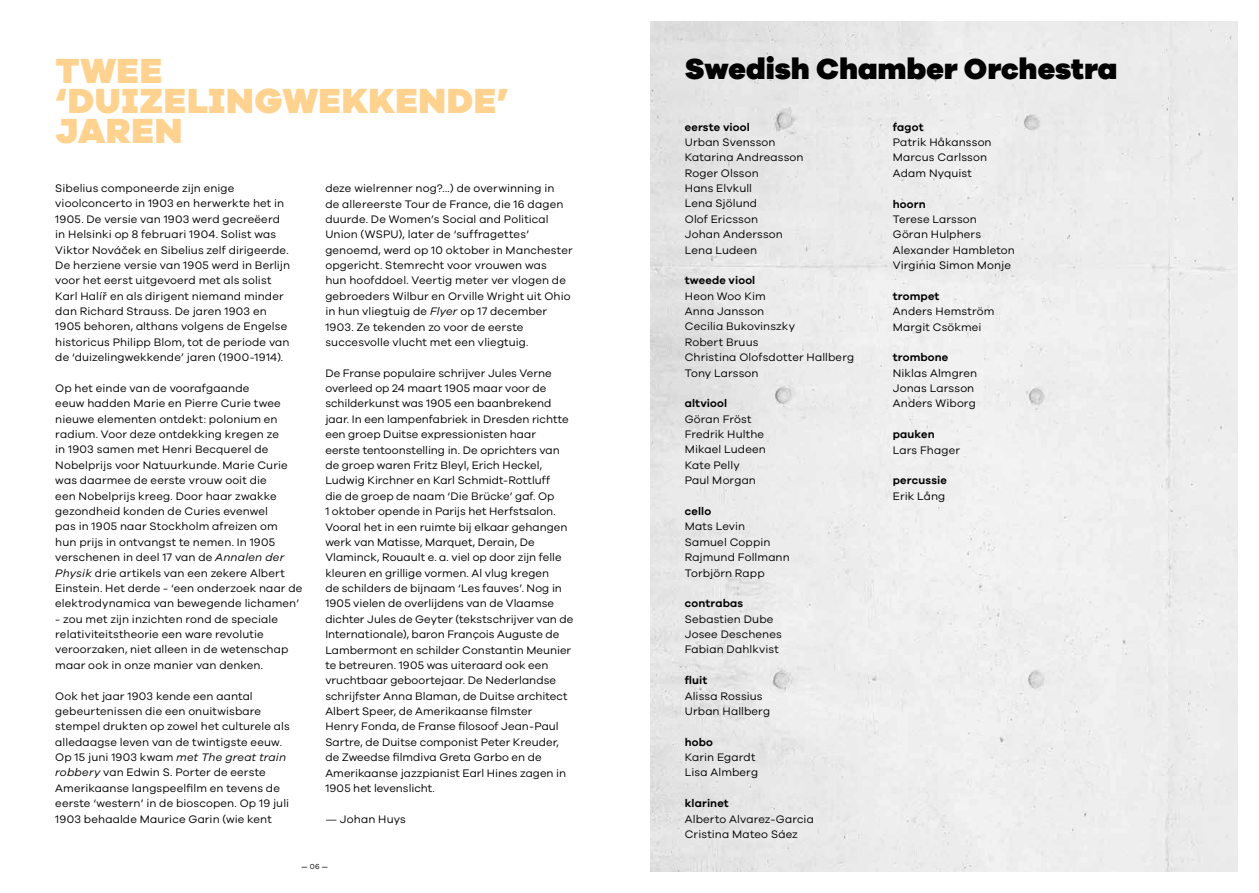
<style>
.page{position:relative;width:1259px;height:893px;background:#fff}
.page>*{position:absolute;margin:0;border:0;box-sizing:border-box;transform-origin:0 0}
.t1{font:900 36px/30px "Galano Grotesque Alt";letter-spacing:.025em;color:#ffd38f}
.t2{font:900 30px "Galano Grotesque";letter-spacing:.005em;color:#000}
.t3{font:11.25px/15.5px "Galano Grotesque";letter-spacing:.005em;color:#000}
.t4{font:600 11.25px "Galano Grotesque";letter-spacing:.015em;color:#000}
.t5{font:700 7.5px "Conduit ITC Std";color:#000}
.s1{font-style:italic}
.s2{font-family:"Galano Grotesque";font-weight:400}
</style>
<div class="page">
<img style="left:651px;top:21px;width:586px;height:851px">
<h1 class="t1" style="left:55px;top:54px;width:455px">TWEE ‘DUIZELINGWEKKENDE’<br>JAREN</h1>
<p class="t3" style="left:55px;top:180px;width:236px">Sibelius componeerde zijn enige vioolconcerto in 1903 en herwerkte het in 1905. De versie van 1903 werd gecreëerd in Helsinki op 8 februari 1904. Solist was Viktor Nováček en Sibelius zelf dirigeerde.<br>De herziene versie van 1905 werd in Berlijn voor het eerst uitgevoerd met als solist Karl Halíř en als dirigent niemand minder dan Richard Strauss. De jaren 1903 en 1905 behoren, althans volgens de Engelse historicus Philipp Blom, tot de periode van de ‘duizelingwekkende’ jaren (1900-1914).</p>
<p class="t3" style="left:55px;top:380px;width:249px">Op het einde van de voorafgaande<br>eeuw hadden Marie en Pierre Curie twee nieuwe elementen ontdekt: polonium en radium. Voor deze ontdekking kregen ze<br>in 1903 samen met Henri Becquerel de Nobelprijs voor Natuurkunde. Marie Curie was daarmee de eerste vrouw ooit die<br>een Nobelprijs kreeg. Door haar zwakke gezondheid konden de Curies evenwel<br>pas in 1905 naar Stockholm afreizen om<br>hun prijs in ontvangst te nemen. In 1905 verschenen in deel 17 van de <span class="s1">Annalen der Physik</span> drie artikels van een zekere Albert Einstein. Het derde - ‘een onderzoek naar de elektrodynamica van bewegende lichamen’</p>
<p class="t3" style="left:55px;top:611px;width:235px">- zou met zijn inzichten rond de speciale relativiteitstheorie een ware revolutie veroorzaken, niet alleen in de wetenschap maar ook in onze manier van denken.</p>
<p class="t3" style="left:55px;top:688px;width:236px">Ook het jaar 1903 kende een aantal gebeurtenissen die een onuitwisbare stempel drukten op zowel het culturele als alledaagse leven van de twintigste eeuw.<br>Op 15 juni 1903 kwam <span class="s1">met The great train robbery</span> van Edwin S. Porter de eerste Amerikaanse langspeelfilm en tevens de eerste ‘western’ in de bioscopen. Op 19 juli 1903 behaalde Maurice Garin (wie kent</p>
<p class="t3" style="left:325px;top:180px;width:249px">deze wielrenner nog?...) de overwinning in<br>de allereerste Tour de France, die 16 dagen duurde. De Women’s Social and Political Union (WSPU), later de ‘suffragettes’ genoemd, werd op 10 oktober in Manchester opgericht. Stemrecht voor vrouwen was<br>hun hoofddoel. Veertig meter ver vlogen de gebroeders Wilbur en Orville Wright uit Ohio in hun vliegtuig de <span class="s1">Flyer</span> op 17 december 1903. Ze tekenden zo voor de eerste succesvolle vlucht met een vliegtuig.</p>
<p class="t3" style="left:325px;top:365px;width:249px">De Franse populaire schrijver Jules Verne overleed op 24 maart 1905 maar voor de schilderkunst was 1905 een baanbrekend jaar. In een lampenfabriek in Dresden richtte een groep Duitse expressionisten haar eerste tentoonstelling in. De oprichters van de groep waren Fritz Bleyl, Erich Heckel, Ludwig Kirchner en Karl Schmidt-Rottluff<br>die de groep de naam ‘Die Brücke’ gaf. Op<br>1 oktober opende in Parijs het Herfstsalon.<br>Vooral het in een ruimte bij elkaar gehangen werk van Matisse, Marquet, Derain, De Vlaminck, Rouault e. a. viel op door zijn felle kleuren en grillige vormen. Al vlug kregen<br>de schilders de bijnaam ‘Les fauves’. Nog in 1905 vielen de overlijdens van de Vlaamse dichter Jules de Geyter (tekstschrijver van de Internationale), baron François Auguste de Lambermont en schilder Constantin Meunier te betreuren. 1905 was uiteraard ook een vruchtbaar geboortejaar. De Nederlandse schrijfster Anna Blaman, de Duitse architect Albert Speer, de Amerikaanse filmster<br>Henry Fonda, de Franse filosoof Jean-Paul Sartre, de Duitse componist Peter Kreuder, de Zweedse filmdiva Greta Garbo en de Amerikaanse jazzpianist Earl Hines zagen in 1905 het levenslicht.</p>
<p class="t3" style="left:325px;top:811px;width:82px">— Johan Huys</p>
<p class="t5" style="left:302px;top:862px;width:28px">— <span class="s2">06</span> —</p>
<h2 class="t2" style="left:685px;top:50px;width:434px">Swedish Chamber Orchestra</h2>
<p class="t4" style="left:685px;top:120px;width:67px">eerste viool</p>
<p class="t3" style="left:685px;top:134px;width:120px">Urban Svensson<br>Katarina Andreasson<br>Roger Olsson<br>Hans Elvkull<br>Lena Sjölund<br>Olof Ericsson<br>Johan Andersson<br>Lena Ludeen</p>
<p class="t4" style="left:685px;top:274px;width:72px">tweede viool</p>
<p class="t3" style="left:685px;top:288px;width:171px">Heon Woo Kim<br>Anna Jansson<br>Cecilia Bukovinszky<br>Robert Bruus<br>Christina Olofsdotter Hallberg<br>Tony Larsson</p>
<p class="t4" style="left:685px;top:397px;width:44px">altviool</p>
<p class="t3" style="left:685px;top:411px;width:82px">Göran Fröst<br>Fredrik Hulthe<br>Mikael Ludeen<br>Kate Pelly<br>Paul Morgan</p>
<p class="t4" style="left:685px;top:504px;width:28px">cello</p>
<p class="t3" style="left:685px;top:518px;width:106px">Mats Levin<br>Samuel Coppin<br>Rajmund Follmann<br>Torbjörn Rapp</p>
<p class="t4" style="left:685px;top:597px;width:60px">contrabas</p>
<p class="t3" style="left:685px;top:611px;width:98px">Sebastien Dube<br>Josee Deschenes<br>Fabian Dahlkvist</p>
<p class="t4" style="left:685px;top:673px;width:24px">fluit</p>
<p class="t3" style="left:685px;top:688px;width:87px">Alissa Rossius<br>Urban Hallberg</p>
<p class="t4" style="left:685px;top:735px;width:30px">hobo</p>
<p class="t3" style="left:685px;top:749px;width:75px">Karin Egardt<br>Lisa Almberg</p>
<p class="t4" style="left:685px;top:796px;width:46px">klarinet</p>
<p class="t3" style="left:685px;top:811px;width:131px">Alberto Alvarez-Garcia<br>Cristina Mateo Sáez</p>
<p class="t4" style="left:893px;top:120px;width:32px">fagot</p>
<p class="t3" style="left:893px;top:134px;width:100px">Patrik Håkansson<br>Marcus Carlsson<br>Adam Nyquist</p>
<p class="t4" style="left:893px;top:197px;width:34px">hoorn</p>
<p class="t3" style="left:893px;top:211px;width:124px">Terese Larsson<br>Göran Hulphers<br>Alexander Hambleton<br>Virginia Simon Monje</p>
<p class="t4" style="left:893px;top:289px;width:48px">trompet</p>
<p class="t3" style="left:893px;top:303px;width:103px">Anders Hemström<br>Margit Csökmei</p>
<p class="t4" style="left:893px;top:351px;width:57px">trombone</p>
<p class="t3" style="left:893px;top:365px;width:86px">Niklas Almgren<br>Jonas Larsson<br>Anders Wiborg</p>
<p class="t4" style="left:893px;top:428px;width:43px">pauken</p>
<p class="t3" style="left:893px;top:442px;width:69px">Lars Fhager</p>
<p class="t4" style="left:893px;top:474px;width:55px">percussie</p>
<p class="t3" style="left:893px;top:488px;width:54px">Erik Lång</p>
</div>
